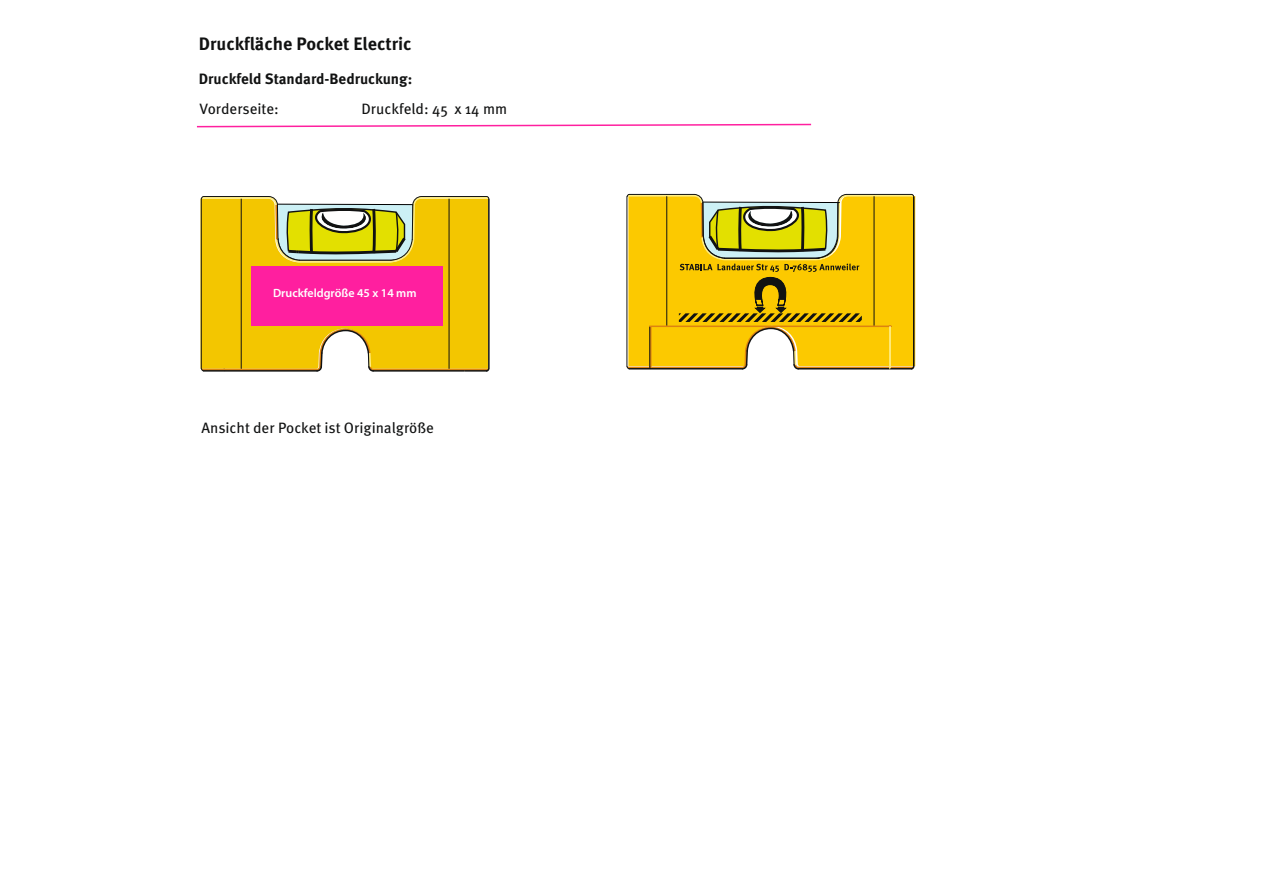
<style>
.page{position:relative;width:1263px;height:893px;background:#fff}
.page>*{position:absolute;margin:0;border:0;box-sizing:border-box;transform-origin:0 0}
.t1{font:700 18px "Meta Pro";color:#111212}
.t2{font:15px "Meta Pro";color:#111212}
.t3{font:700 15px "Meta Pro";color:#111212}
.t4{font:600 12px "Myriad Pro";color:#fff}
</style>
<div class="page">
<svg style="left:196px;top:123px;width:616px;height:5px"></svg>
<div style="left:202px;top:262px;width:286px;height:66px;background:#f3c600"></div>
<hr style="left:449px;top:199px;width:1px;height:170px;background:#111212">
<hr style="left:241px;top:199px;width:1px;height:170px;background:#111212">
<hr style="left:488px;top:199px;width:2px;height:170px;background:#111212">
<hr style="left:201px;top:199px;width:1px;height:170px;background:#111212">
<svg style="left:201px;top:196px;width:288px;height:66px"></svg>
<svg style="left:201px;top:328px;width:289px;height:44px"></svg>
<svg style="left:626px;top:194px;width:289px;height:176px"></svg>
<div style="left:251px;top:266px;width:191px;height:59px;background:#ff1f9f"></div>
<p class="t1" style="left:199px;top:30px;width:214px">Druckfläche Pocket Electric</p>
<p class="t3" style="left:199px;top:67px;width:215px">Druckfeld Standard-Bedruckung:</p>
<p class="t2" style="left:200px;top:98px;width:81px">Vorderseite:</p>
<p class="t2" style="left:362px;top:98px;width:147px">Druckfeld: 45 x 14 mm</p>
<p class="t4" style="left:273px;top:286px;width:145px">Druckfeldgröße 45 x 14 mm</p>
<p class="t2" style="left:201px;top:416px;width:234px">Ansicht der Pocket ist Originalgröße</p>
</div>
